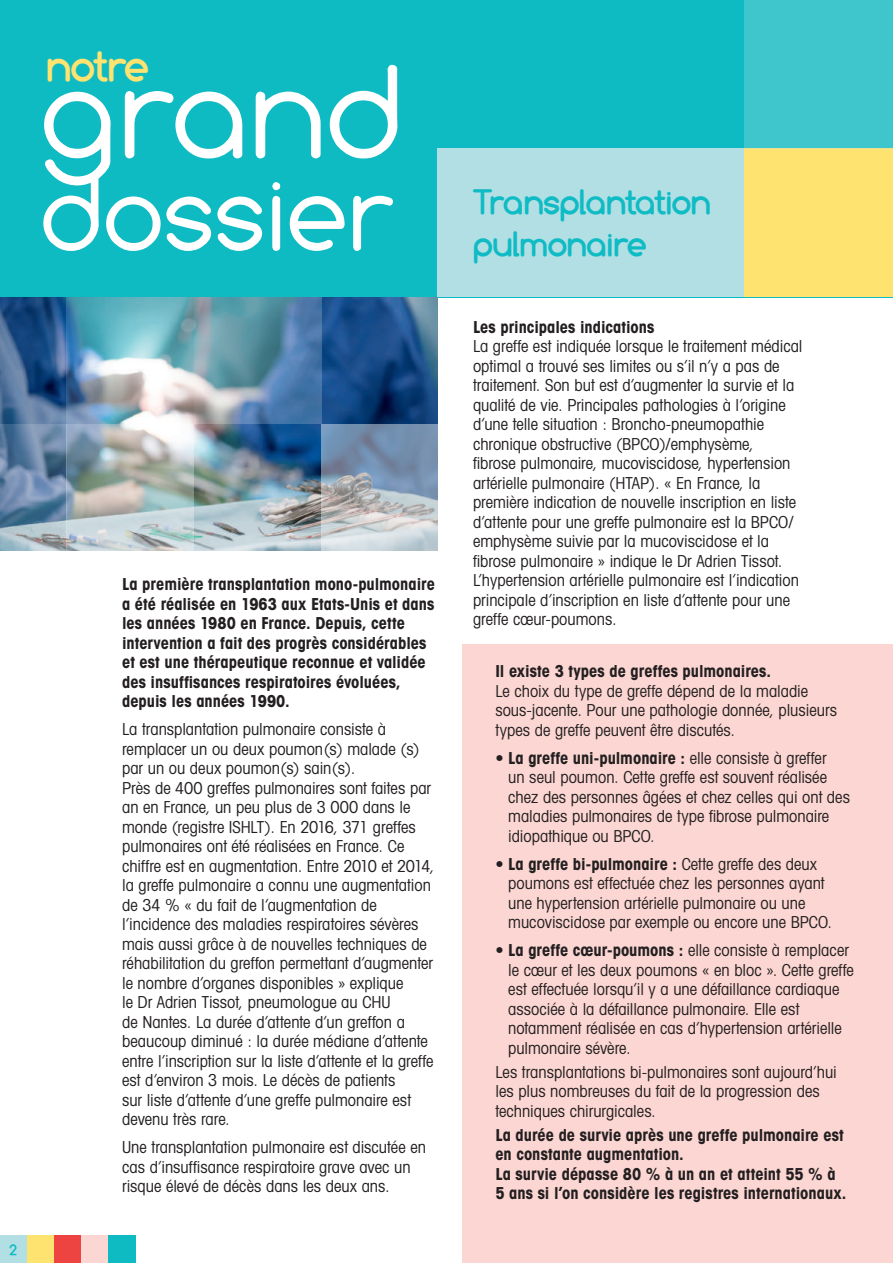
<style>
.page{position:relative;width:893px;height:1263px;background:#fff}
.page>*{position:absolute;margin:0;border:0;box-sizing:border-box;transform-origin:0 0}
.t1{font:133.8px "Comfortaa";letter-spacing:-.01em;color:#fff}
.t2{font:109.5px "Comfortaa";letter-spacing:-.015em;color:#fff}
.t3{font:700 43.35px "Comfortaa";letter-spacing:-.025em;color:#ffe371}
.t4{font:700 34.5px/42px "Comfortaa";letter-spacing:-.015em;color:#0fbbc4}
.t5{font:condensed 16.5px/19.5px "Avant Garde";color:#231f20}
.t6{font:700 condensed 16.5px/19.5px "Avant Garde";color:#231f20}
.t7{font:700 15px "Comfortaa";color:#0fbbc3}
.s1{font-weight:700}
</style>
<div class="page">
<div style="left:0;top:0;width:893px;height:297px;background:#0fbbc3"></div>
<div style="left:438px;top:148px;width:306px;height:149px;background:#b1dfe4"></div>
<div style="left:744px;top:149px;width:149px;height:148px;background:#ffe371"></div>
<div style="left:462px;top:644px;width:431px;height:619px;background:#fbd6d2"></div>
<div style="left:744px;top:0;width:149px;height:148px;background:#3fc5cc"></div>
<div style="left:0;top:1236px;width:27px;height:27px;background:#b1dfe4"></div>
<div style="left:27px;top:1236px;width:27px;height:27px;background:#ffe371"></div>
<div style="left:54px;top:1236px;width:27px;height:27px;background:#ee4441"></div>
<div style="left:81px;top:1236px;width:28px;height:27px;background:#fbd6d2"></div>
<div style="left:109px;top:1236px;width:27px;height:27px;background:#0fbbc3"></div>
<img style="left:0;top:297px;width:438px;height:253px">
<svg style="left:0;top:424px;width:67px;height:127px;background:#728ea9"></svg>
<svg style="left:194px;top:297px;width:127px;height:127px;background:#6690ab"></svg>
<svg style="left:67px;top:424px;width:127px;height:127px;background:#b4bebe"></svg>
<svg style="left:321px;top:424px;width:117px;height:127px;background:#9cabbb"></svg>
<img style="left:67px;top:297px;width:127px;height:127px">
<h3 class="t3" style="left:46px;top:41px;width:105px">notre</h3>
<h1 class="t1" style="left:42px;top:37px;width:366px">grand</h1>
<h2 class="t2" style="left:42px;top:151px;width:357px">dossier</h2>
<p class="t7" style="left:10px;top:1241px;width:9px">2</p>
<p class="t6" style="left:122px;top:574px;width:314px">La première transplantation mono-pulmonaire a été réalisée en 1963 aux Etats-Unis et dans les années 1980 en France. Depuis, cette intervention a fait des progrès considérables et est une thérapeutique reconnue et validée des insuffisances respiratoires évoluées, depuis les années 1990.</p>
<p class="t5" style="left:122px;top:719px;width:314px">La transplantation pulmonaire consiste à remplacer un ou deux poumon(s) malade (s) par un ou deux poumon(s) sain(s).<br>Près de 400 greffes pulmonaires sont faites par an en France, un peu plus de 3 000 dans le monde (registre ISHLT). En 2016, 371 greffes pulmonaires ont été réalisées en France. Ce chiffre est en augmentation. Entre 2010 et 2014, la greffe pulmonaire a connu une augmentation de 34 % « du fait de l’augmentation de l’incidence des maladies respiratoires sévères mais aussi grâce à de nouvelles techniques de réhabilitation du greffon permettant d’augmenter le nombre d’organes disponibles » explique<br>le Dr Adrien Tissot, pneumologue au CHU<br>de Nantes. La durée d’attente d’un greffon a beaucoup diminué : la durée médiane d’attente entre l’inscription sur la liste d’attente et la greffe est d’environ 3 mois. Le décès de patients<br>sur liste d’attente d’une greffe pulmonaire est devenu très rare.</p>
<p class="t5" style="left:122px;top:1137px;width:305px">Une transplantation pulmonaire est discutée en cas d’insuffisance respiratoire grave avec un risque élevé de décès dans les deux ans.</p>
<h3 class="t4" style="left:473px;top:181px;width:239px">Transplantation pulmonaire</h3>
<p class="t6" style="left:473px;top:317px;width:183px">Les principales indications</p>
<p class="t5" style="left:473px;top:336px;width:331px">La greffe est indiquée lorsque le traitement médical optimal a trouvé ses limites ou s’il n’y a pas de traitement. Son but est d’augmenter la survie et la qualité de vie. Principales pathologies à l’origine d’une telle situation : Broncho-pneumopathie chronique obstructive (BPCO)/emphysème,<br>fibrose pulmonaire, mucoviscidose, hypertension artérielle pulmonaire (HTAP). « En France, la première indication de nouvelle inscription en liste d’attente pour une greffe pulmonaire est la BPCO/ emphysème suivie par la mucoviscidose et la fibrose pulmonaire » indique le Dr Adrien Tissot.<br>L’hypertension artérielle pulmonaire est l’indication principale d’inscription en liste d’attente pour une greffe cœur-poumons.</p>
<p class="t6" style="left:495px;top:661px;width:277px">Il existe 3 types de greffes pulmonaires.</p>
<p class="t5" style="left:495px;top:681px;width:343px">Le choix du type de greffe dépend de la maladie sous-jacente. Pour une pathologie donnée, plusieurs types de greffe peuvent être discutés.</p>
<p class="t5" style="left:508px;top:748px;width:343px;text-indent:-13px">• <span class="s1">La greffe uni-pulmonaire :</span> elle consiste à greffer<br>un seul poumon. Cette greffe est souvent réalisée chez des personnes âgées et chez celles qui ont des maladies pulmonaires de type fibrose pulmonaire idiopathique ou BPCO.</p>
<p class="t5" style="left:508px;top:854px;width:325px;text-indent:-13px">• <span class="s1">La greffe bi-pulmonaire :</span> Cette greffe des deux poumons est effectuée chez les personnes ayant une hypertension artérielle pulmonaire ou une mucoviscidose par exemple ou encore une BPCO.</p>
<p class="t5" style="left:508px;top:940px;width:347px;text-indent:-13px">• <span class="s1">La greffe cœur-poumons :</span> elle consiste à remplacer le cœur et les deux poumons « en bloc ». Cette greffe est effectuée lorsqu’il y a une défaillance cardiaque associée à la défaillance pulmonaire. Elle est notamment réalisée en cas d’hypertension artérielle pulmonaire sévère.</p>
<p class="t5" style="left:495px;top:1062px;width:343px">Les transplantations bi-pulmonaires sont aujourd’hui les plus nombreuses du fait de la progression des techniques chirurgicales.</p>
<p class="t6" style="left:495px;top:1124px;width:352px">La durée de survie après une greffe pulmonaire est en constante augmentation.<br>La survie dépasse 80 % à un an et atteint 55 % à 5 ans si l’on considère les registres internationaux.</p>
</div>
